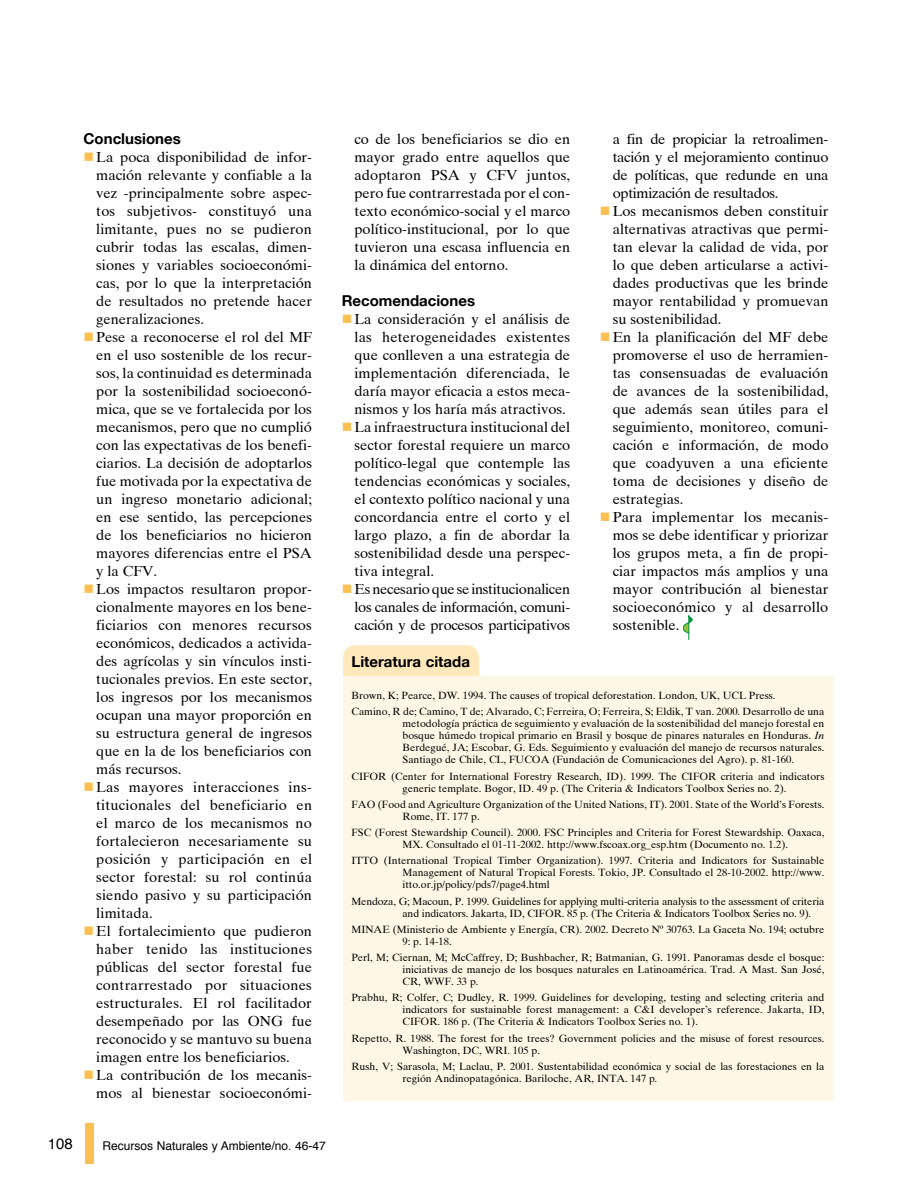
<style>
.page{position:relative;width:918px;height:1188px;background:#fff}
.page>*{position:absolute;margin:0;border:0;box-sizing:border-box;transform-origin:0 0}
.t1{font:700 15px "Helvetica Neue";color:#000}
.t2{font:15px "Helvetica";color:#000}
.t3{font:14.55px/18px "Times Ten";color:#000;text-align:justify}
.t4{font:12px "Helvetica";color:#000}
.t5{font:10.5px/12px "Times Ten";color:#000}
.s1{color:#fbbf52}
.s2{font-style:italic}
</style>
<div class="page">
<div style="left:85px;top:1123px;width:9px;height:41px;background:#fbbf52"></div>
<svg style="left:683px;top:615px;width:9px;height:25px"></svg>
<div style="left:343px;top:645px;width:136px;height:50px;background:#ffe8bb;border-radius:13px"></div>
<div style="left:343px;top:676px;width:490px;height:424px;background:#fff7e6"></div>
<p class="t1" style="left:84px;top:129px;width:99px">Conclusiones</p>
<p class="t3" style="left:96px;top:148px;width:217px;text-indent:-13px"><span class="s1">■</span>La poca disponibilidad de infor&shy;mación relevante y confiable a la vez ‑principalmente sobre aspec&shy;tos subjetivos‑ constituyó una limitante, pues no se pudieron cubrir todas las escalas, dimen&shy;siones y variables socioeconómi&shy;cas, por lo que la interpretación de resultados no pretende hacer generalizaciones.</p>
<p class="t3" style="left:96px;top:328px;width:217px;text-indent:-13px"><span class="s1">■</span>Pese a reconocerse el rol del MF en el uso sostenible de los recur&shy;sos, la continuidad es determinada por la sostenibilidad socioeconó&shy;mica, que se ve fortalecida por los mecanismos, pero que no cumplió con las expectativas de los benefi&shy;ciarios. La decisión de adoptarlos fue motivada por la expectativa de un ingreso monetario adicional; en ese sentido, las percepciones de los beneficiarios no hicieron mayores diferencias entre el PSA y la CFV.</p>
<p class="t3" style="left:96px;top:580px;width:217px;text-indent:-13px"><span class="s1">■</span>Los impactos resultaron propor&shy;cionalmente mayores en los bene&shy;ficiarios con menores recursos económicos, dedicados a activida&shy;des agrícolas y sin vínculos insti&shy;tucionales previos. En este sector, los ingresos por los mecanismos ocupan una mayor proporción en su estructura general de ingresos que en la de los beneficiarios con más recursos.</p>
<p class="t3" style="left:96px;top:778px;width:217px;text-indent:-13px"><span class="s1">■</span>Las mayores interacciones ins&shy;titucionales del beneficiario en el marco de los mecanismos no fortalecieron necesariamente su posición y participación en el sector forestal: su rol continúa siendo pasivo y su participación limitada.</p>
<p class="t3" style="left:96px;top:922px;width:217px;text-indent:-13px"><span class="s1">■</span>El fortalecimiento que pudieron haber tenido las instituciones públicas del sector forestal fue contrarrestado por situaciones estructurales. El rol facilitador desempeñado por las ONG fue reconocido y se mantuvo su buena imagen entre los beneficiarios.</p>
<p class="t3" style="left:84px;top:1066px;width:230px;text-align:right"><span class="s1">■</span>La contribución de los mecanis&shy;mos al bienestar socioeconómi-</p>
<p class="t2" style="left:48px;top:1134px;width:27px">108</p>
<p class="t4" style="left:102px;top:1138px;width:225px">Recursos Naturales y Ambiente/no. 46-47</p>
<p class="t3" style="left:355px;top:130px;width:217px">co de los beneficiarios se dio en mayor grado entre aquellos que adoptaron PSA y CFV juntos, pero fue contrarrestada por el con&shy;texto económico-social y el marco político-institucional, por lo que tuvieron una escasa influencia en la dinámica del entorno.</p>
<p class="t1" style="left:342px;top:291px;width:135px">Recomendaciones</p>
<p class="t3" style="left:355px;top:310px;width:217px;text-indent:-13px"><span class="s1">■</span>La consideración y el análisis de las heterogeneidades existentes que conlleven a una estrategia de implementación diferenciada, le daría mayor eficacia a estos meca&shy;nismos y los haría más atractivos.</p>
<p class="t3" style="left:355px;top:418px;width:217px;text-indent:-13px"><span class="s1">■</span>La infraestructura institucional del sector forestal requiere un marco político-legal que contemple las tendencias económicas y sociales, el contexto político nacional y una concordancia entre el corto y el largo plazo, a fin de abordar la sostenibilidad desde una perspec&shy;tiva integral.</p>
<p class="t3" style="left:355px;top:580px;width:217px;text-indent:-13px"><span class="s1">■</span> Es necesario que se institucionalicen los canales de información, comuni&shy;cación y de procesos participativos</p>
<p class="t3" style="left:613px;top:130px;width:217px">a fin de propiciar la retroalimen&shy;tación y el mejoramiento continuo de políticas, que redunde en una optimización de resultados.</p>
<p class="t3" style="left:613px;top:202px;width:217px;text-indent:-13px"><span class="s1">■</span>Los mecanismos deben constituir alternativas atractivas que permi&shy;tan elevar la calidad de vida, por lo que deben articularse a activi&shy;dades productivas que les brinde mayor rentabilidad y promuevan su sostenibilidad.</p>
<p class="t3" style="left:613px;top:328px;width:217px;text-indent:-13px"><span class="s1">■</span>En la planificación del MF debe promoverse el uso de herramien&shy;tas consensuadas de evaluación de avances de la sostenibilidad, que además sean útiles para el seguimiento, monitoreo, comuni&shy;cación e información, de modo que coadyuven a una eficiente toma de decisiones y diseño de estrategias.</p>
<p class="t3" style="left:613px;top:508px;width:217px;text-indent:-13px"><span class="s1">■</span>Para implementar los mecanis&shy;mos se debe identificar y priorizar los grupos meta, a fin de propi&shy;ciar impactos más amplios y una mayor contribución al bienestar socioeconómico y al desarrollo sostenible.</p>
<p class="t1" style="left:351px;top:652px;width:120px">Literatura citada</p>
<p class="t5" style="left:351px;top:687px;width:474px;line-height:16.2px">Brown, K; Pearce, DW. 1994. The causes of tropical deforestation. London, UK, UCL Press.<br>Camino, R de; Camino, T de; Alvarado, C; Ferreira, O; Ferreira, S; Eldik, T van. 2000. Desarrollo de una</p>
<p class="t5" style="left:403px;top:718px;width:423px;text-align:justify">metodología práctica de seguimiento y evaluación de la sostenibilidad del manejo forestal en bosque húmedo tropical primario en Brasil y bosque de pinares naturales en Honduras. <span class="s2">In </span>Berdegué, JA; Escobar, G. Eds. Seguimiento y evaluación del manejo de recursos naturales.<br>Santiago de Chile, CL, FUCOA (Fundación de Comunicaciones del Agro). p. 81-160.</p>
<p class="t5" style="left:403px;top:770px;width:423px;text-indent:-51px">CIFOR (Center for International Forestry Research, ID). 1999. The CIFOR criteria and indicators generic template. Bogor, ID. 49 p. (The Criteria &amp; Indicators Toolbox Series no. 2).</p>
<p class="t5" style="left:403px;top:798px;width:423px;text-indent:-51px">FAO (Food and Agriculture Organization of the United Nations, IT). 2001. State of the World’s Forests.<br>Rome, IT. 177 p.</p>
<p class="t5" style="left:403px;top:826px;width:423px;text-indent:-51px">FSC (Forest Stewardship Council). 2000. FSC Principles and Criteria for Forest Stewardship. Oaxaca,<br>MX. Consultado el 01-11-2002. http://www.fscoax.org_esp.htm (Documento no. 1.2).</p>
<p class="t5" style="left:403px;top:855px;width:423px;text-align:justify;text-indent:-51px">ITTO (International Tropical Timber Organization). 1997. Criteria and Indicators for Sustainable Management of Natural Tropical Forests. Tokio, JP. Consultado el 28-10-2002. http://www. itto.or.jp/policy/pds7/page4.html</p>
<p class="t5" style="left:403px;top:895px;width:423px;text-indent:-51px">Mendoza, G; Macoun, P. 1999. Guidelines for applying multi-criteria analysis to the assessment of criteria and indicators. Jakarta, ID, CIFOR. 85 p. (The Criteria &amp; Indicators Toolbox Series no. 9).</p>
<p class="t5" style="left:403px;top:923px;width:423px;text-indent:-51px">MINAE (Ministerio de Ambiente y Energía, CR). 2002. Decreto Nº 30763. La Gaceta No. 194; octubre<br>9: p. 14-18.</p>
<p class="t5" style="left:403px;top:951px;width:423px;text-align:justify;text-indent:-51px">Perl, M; Ciernan, M; McCaffrey, D; Bushbacher, R; Batmanian, G. 1991. Panoramas desde el bosque: iniciativas de manejo de los bosques naturales en Latinoamérica. Trad. A Mast. San José, CR, WWF. 33 p.</p>
<p class="t5" style="left:403px;top:992px;width:423px;text-align:justify;text-indent:-51px">Prabhu, R; Colfer, C; Dudley, R. 1999. Guidelines for developing, testing and selecting criteria and indicators for sustainable forest management: a C&amp;I developer’s reference. Jakarta, ID, CIFOR. 186 p. (The Criteria &amp; Indicators Toolbox Series no. 1).</p>
<p class="t5" style="left:403px;top:1032px;width:423px;text-indent:-51px">Repetto, R. 1988. The forest for the trees? Government policies and the misuse of forest resources.<br>Washington, DC, WRI. 105 p.</p>
<p class="t5" style="left:403px;top:1060px;width:423px;text-indent:-51px">Rush, V; Sarasola, M; Laclau, P. 2001. Sustentabilidad económica y social de las forestaciones en la región Andinopatagónica. Bariloche, AR, INTA. 147 p<span class="s2">.</span></p>
</div>
